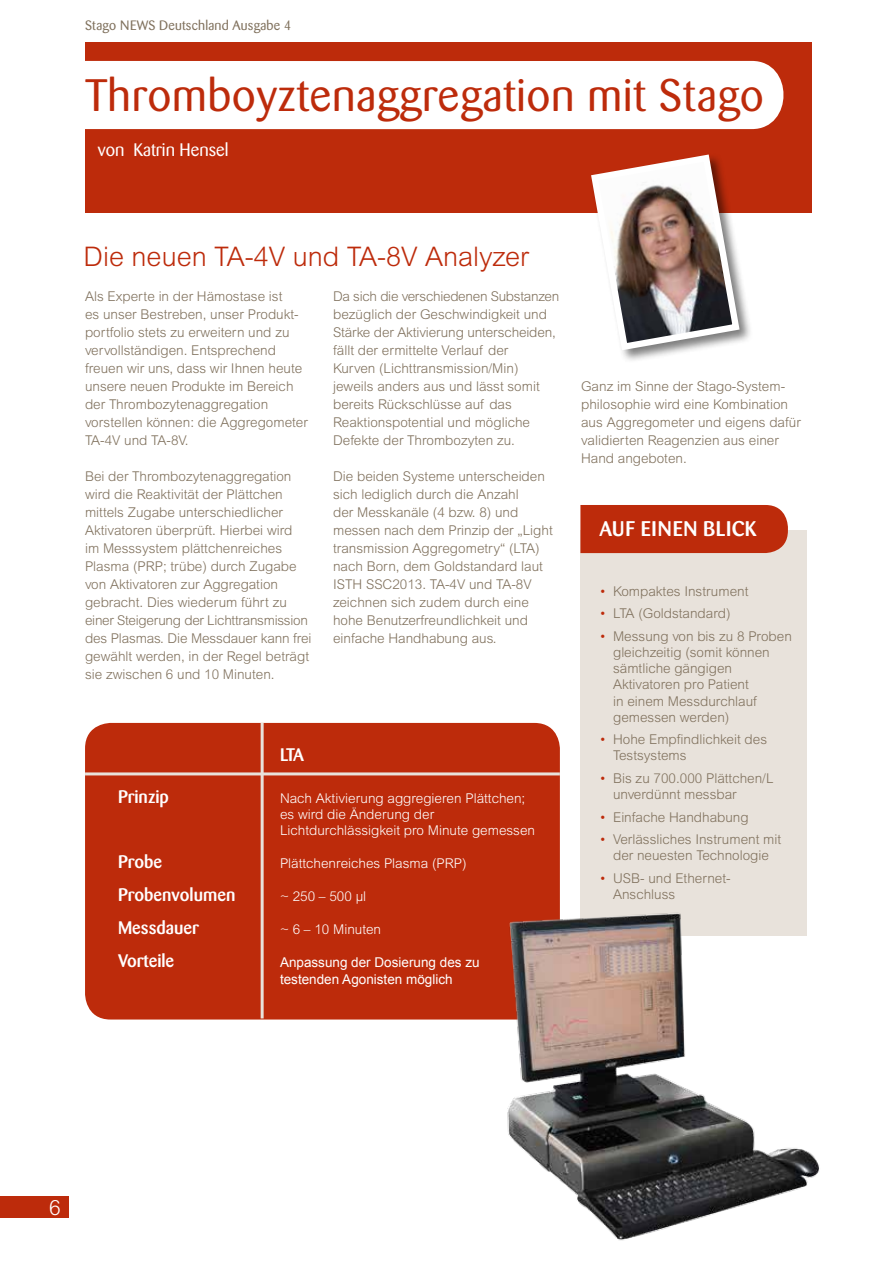
<style>
.page{position:relative;width:893px;height:1263px;background:#fff}
.page>*{position:absolute;margin:0;border:0;box-sizing:border-box;transform-origin:0 0}
.t1{font:45px "Barmeno";letter-spacing:.02em;color:#bd2b0b}
.t2{font:300 27px "Arial MT Std";color:#bd2b0b}
.t3{font:500 21px "Barmeno";letter-spacing:.03em;color:#fff}
.t4{font:300 21px "Arial MT Std";color:#fff}
.t5{font:500 18px "Barmeno";color:#fff}
.t6{font:18px "Barmeno";color:#fff}
.t7{font:300 13.5px/18px "Arial MT Std";color:#80715d}
.t8{font:300 13.5px/16.2px "Arial MT Std";color:#fff}
.t9{font:13.5px/16.2px "Arial";color:#fff}
.t10{font:13.5px "Barmeno";letter-spacing:.015em;color:#80715d}
.s1{color:#bd2b0b}
</style>
<div class="page">
<svg style="left:811px;top:61px;width:1px;height:68px"></svg>
<div style="left:85px;top:43px;width:726px;height:170px;background:#bd2b0b"></div>
<div style="left:0;top:1196px;width:68px;height:21px;background:#bd2b0b"></div>
<div style="left:85px;top:61px;width:699px;height:68px;background:#fff"></div>
<div style="left:580px;top:530px;width:227px;height:405px;background:#e8e2db"></div>
<div style="left:580px;top:505px;width:208px;height:48px;background:#bd2b0b"></div>
<div style="left:85px;top:723px;width:475px;height:296px;background:#bd2b0b;border-radius:26px"></div>
<hr style="left:85px;top:772px;width:475px;height:3px;background:#e8e2db">
<hr style="left:261px;top:723px;width:3px;height:295px;background:#e8e2db">
<img style="left:484px;top:904px;width:336px;height:337px">
<div style="left:589px;top:153px;width:164px;height:211px;background:#000;opacity:.51"></div>
<svg style="left:589px;top:153px;width:154px;height:201px"></svg>
<p class="t10" style="left:85px;top:17px;width:208px">Stago NEWS Deutschland Ausgabe 4</p>
<h1 class="t1" style="left:85px;top:69px;width:680px">Thromboyztenaggregation mit Stago</h1>
<h3 class="t6" style="left:98px;top:139px;width:132px">von Katrin Hensel</h3>
<h2 class="t2" style="left:84px;top:241px;width:447px">Die neuen TA-4V und TA-8V Analyzer</h2>
<p class="t7" style="left:85px;top:287px;width:224px">Als Experte in der Hämostase ist<br>es unser Bestreben, unser Produkt&shy;portfolio stets zu erweitern und zu vervollständigen. Entsprechend freuen wir uns, dass wir Ihnen heute unsere neuen Produkte im Bereich der Thrombozytenaggregation vorstellen können: die Aggregometer<br>TA-4V und TA-8V.</p>
<p class="t7" style="left:85px;top:467px;width:228px">Bei der Thrombozytenaggregation wird die Reaktivität der Plättchen mittels Zugabe unterschiedlicher Aktivatoren überprüft. Hierbei wird<br>im Messsystem plättchenreiches Plasma (PRP; trübe) durch Zugabe von Aktivatoren zur Aggregation gebracht. Dies wiederum führt zu einer Steigerung der Lichttransmission des Plasmas. Die Messdauer kann frei gewählt werden, in der Regel beträgt sie zwischen 6 und 10 Minuten.</p>
<p class="t7" style="left:333px;top:287px;width:228px">Da sich die verschiedenen Substanzen bezüglich der Geschwindigkeit und Stärke der Aktivierung unterscheiden, fällt der ermittelte Verlauf der<br>Kurven (Lichttransmission/Min) jeweils anders aus und lässt somit bereits Rückschlüsse auf das Reaktionspotential und mögliche Defekte der Thrombozyten zu.</p>
<p class="t7" style="left:333px;top:467px;width:221px">Die beiden Systeme unterscheiden sich lediglich durch die Anzahl<br>der Messkanäle (4 bzw. 8) und messen nach dem Prinzip der „Light transmission Aggregometry“ (LTA) nach Born, dem Goldstandard laut<br>ISTH SSC2013. TA-4V und TA-8V zeichnen sich zudem durch eine hohe Benutzerfreundlichkeit und einfache Handhabung aus.</p>
<h3 class="t5" style="left:280px;top:744px;width:26px">LTA</h3>
<h3 class="t5" style="left:118px;top:786px;width:53px">Prinzip</h3>
<p class="t8" style="left:280px;top:790px;width:257px">Nach Aktivierung aggregieren Plättchen; es wird die Änderung der<br>Lichtdurchlässigkeit pro Minute gemessen</p>
<h3 class="t5" style="left:118px;top:851px;width:46px">Probe</h3>
<p class="t8" style="left:280px;top:855px;width:188px">Plättchenreiches Plasma (PRP)</p>
<h3 class="t5" style="left:118px;top:884px;width:119px">Probenvolumen</h3>
<p class="t8" style="left:280px;top:888px;width:88px">~ 250 – 500 μl</p>
<h3 class="t5" style="left:118px;top:917px;width:82px">Messdauer</h3>
<p class="t8" style="left:280px;top:921px;width:103px">~ 6 – 10 Minuten</p>
<h3 class="t5" style="left:118px;top:950px;width:58px">Vorteile</h3>
<p class="t9" style="left:280px;top:954px;width:201px">Anpassung der Dosierung des zu testenden Agonisten möglich</p>
<p class="t7" style="left:581px;top:377px;width:221px">Ganz im Sinne der Stago-System&shy;philosophie wird eine Kombination aus Aggregometer und eigens dafür validierten Reagenzien aus einer<br>Hand angeboten.</p>
<h3 class="t3" style="left:600px;top:517px;width:159px">AUF EINEN BLICK</h3>
<p class="t7" style="left:600px;top:582px;width:150px"><span class="s1">•</span> Kompaktes Instrument</p>
<p class="t7" style="left:600px;top:604px;width:133px"><span class="s1">•</span> LTA (Goldstandard)</p>
<p class="t7" style="left:613px;top:628px;width:180px;line-height:16.2px;text-indent:-14px"><span class="s1">•</span> Messung von bis zu 8 Proben gleichzeitig (somit können sämtliche gängigen<br>Aktivatoren pro Patient<br>in einem Messdurchlauf gemessen werden)</p>
<p class="t7" style="left:613px;top:731px;width:156px;line-height:16.2px;text-indent:-14px"><span class="s1">•</span> Hohe Empfindlichkeit des<br>Testsystems</p>
<p class="t7" style="left:613px;top:770px;width:162px;line-height:16.2px;text-indent:-14px"><span class="s1">•</span> Bis zu 700.000 Plättchen/L unverdünnt messbar</p>
<p class="t7" style="left:600px;top:808px;width:151px"><span class="s1">•</span> Einfache Handhabung</p>
<p class="t7" style="left:600px;top:831px;width:183px;line-height:16.2px;text-align:center"><span class="s1">•</span> Verlässliches Instrument mit der neuesten Technologie</p>
<p class="t7" style="left:613px;top:870px;width:119px;line-height:16.2px;text-indent:-14px"><span class="s1">•</span> USB- und Ethernet-<br>Anschluss</p>
<h3 class="t4" style="left:49px;top:1195px;width:13px">6</h3>
</div>
